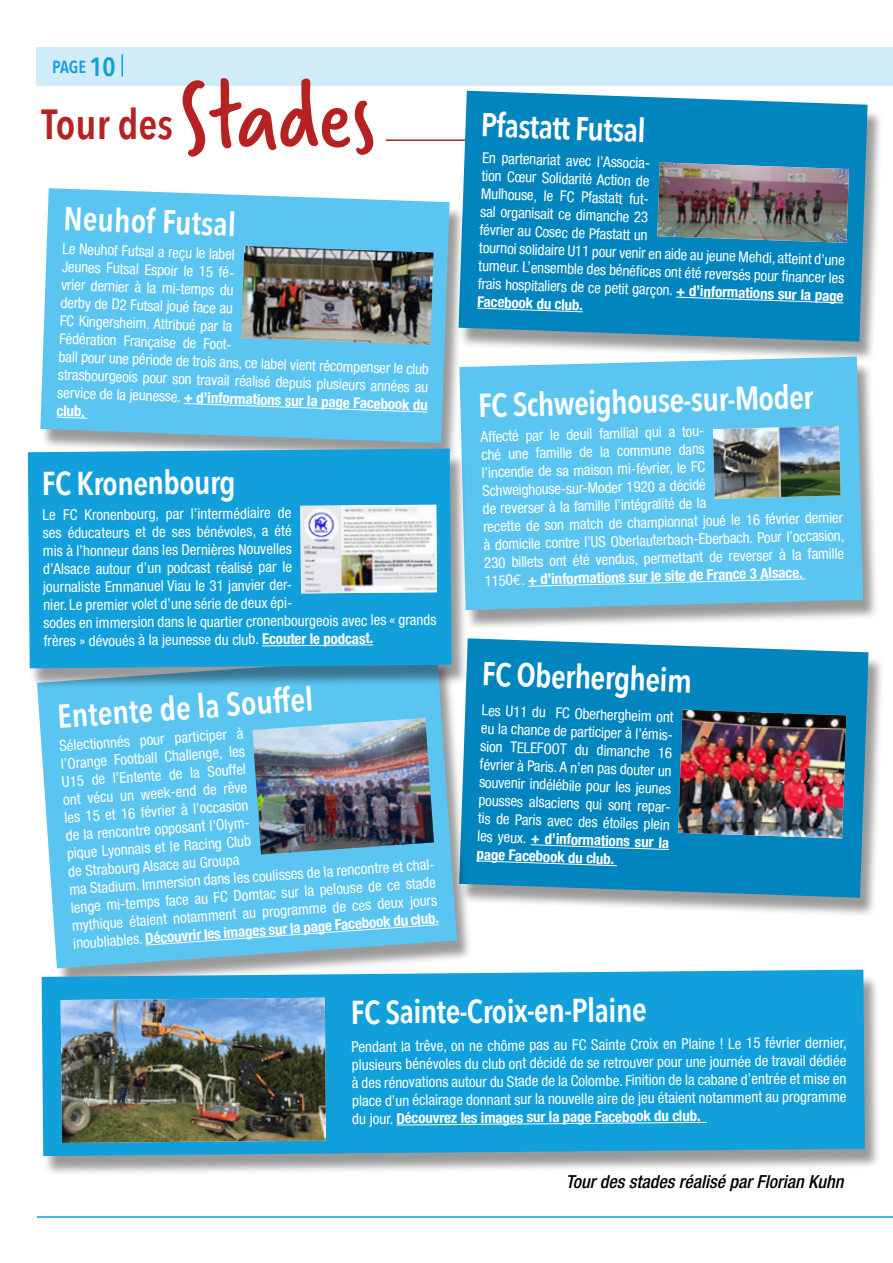
<style>
.page{position:relative;width:893px;height:1263px;background:#fff}
.page>*{position:absolute;margin:0;border:0;box-sizing:border-box;transform-origin:0 0}
.t1{font:100.8px "Verveine";color:#b62122}
.t2{font:600 42px "Avenir Next Condensed";color:#b62122}
.t3{font:600 33px "Avenir Next Condensed";color:#fff}
.t4{font:italic 500 condensed 18px "Helvetica Neue";color:#000}
.t5{font:600 17.55px "Avenir Next Condensed";color:#11a0dc}
.t6{font:condensed 15px/18px "Helvetica Neue";color:#fff}
.s1{font-size:26.25px}
.s2{font-weight:700}
.s3{font-family:"Euro Mono";font-stretch:normal}
</style>
<div class="page">
<hr style="left:37px;top:1216px;width:856px;height:2px;background:#11a0dc">
<div style="left:37px;top:47px;width:856px;height:39px;background:#d0ecf8"></div>
<hr style="left:121px;top:54px;width:2px;height:23px;background:#11a0dc">
<hr style="left:386px;top:139px;width:472px;height:2px;background:#b62122">
<div style="left:459px;top:95px;width:425px;height:267px;background:#000;opacity:.4"></div>
<svg style="left:458px;top:91px;width:410px;height:251px;background:#118bc0"></svg>
<div style="left:459px;top:361px;width:420px;height:270px;background:#000;opacity:.4"></div>
<div style="left:466px;top:357px;width:397px;height:253px;background:#5bc5f2"></div>
<svg style="left:527px;top:578px;width:279px;height:9px;background:#6dcbf3"></svg>
<img style="left:713px;top:426px;width:128px;height:73px">
<div style="left:459px;top:643px;width:425px;height:275px;background:#000;opacity:.4"></div>
<svg style="left:468px;top:638px;width:400px;height:260px;background:#108abf"></svg>
<svg style="left:530px;top:844px;width:140px;height:6px"></svg>
<svg style="left:476px;top:860px;width:142px;height:6px"></svg>
<img style="left:678px;top:710px;width:168px;height:128px">
<div style="left:41px;top:193px;width:425px;height:270px;background:#000;opacity:.4"></div>
<svg style="left:40px;top:188px;width:410px;height:255px;background:#66c6ee"></svg>
<div style="left:37px;top:660px;width:436px;height:328px;background:#000;opacity:.4"></div>
<svg style="left:37px;top:689px;width:420px;height:279px;background:#68c6ed"></svg>
<svg style="left:183px;top:403px;width:245px;height:10px;background:#6bcaf3"></svg>
<svg style="left:56px;top:416px;width:32px;height:3px"></svg>
<svg style="left:145px;top:924px;width:295px;height:22px;background:#63c6f0"></svg>
<img style="left:241px;top:246px;width:192px;height:99px">
<img style="left:252px;top:718px;width:182px;height:136px">
<div style="left:28px;top:453px;width:440px;height:236px;background:#000;opacity:.4"></div>
<div style="left:28px;top:448px;width:424px;height:220px;background:#11a0dc"></div>
<svg style="left:261px;top:644px;width:113px;height:3px"></svg>
<img style="left:300px;top:505px;width:137px;height:88px">
<svg style="left:675px;top:296px;width:169px;height:8px"></svg>
<svg style="left:476px;top:307px;width:107px;height:6px"></svg>
<img style="left:657px;top:162px;width:192px;height:81px">
<div style="left:42px;top:974px;width:839px;height:202px;background:#000;opacity:.4"></div>
<div style="left:42px;top:970px;width:823px;height:186px;background:#11a0dc"></div>
<svg style="left:396px;top:1121px;width:312px;height:5px;background:#40b2e2"></svg>
<img style="left:61px;top:998px;width:265px;height:145px">
<p class="t5" style="left:52px;top:52px;width:65px">PAGE <span class="s1">10</span></p>
<h2 class="t2" style="left:41px;top:88px;width:133px">Tour des</h2>
<h1 class="t1" style="left:178px;top:48px;width:198px">Stades</h1>
<h3 class="t3" style="left:64px;top:190px;width:174px;rotate:2deg">Neuhof Futsal</h3>
<p class="t6" style="left:63px;top:239px;width:372px;rotate:2deg">Le Neuhof Futsal a reçu le label<br>Jeunes Futsal Espoir le 15 fé-<br>vrier dernier à la mi-temps du<br>derby de D2 Futsal joué face au<br>FC Kingersheim. Attribué par la<br>Fédération Française de Foot-<br>ball pour une période de trois ans, ce label vient récompenser le club strasbourgeois pour son travail réalisé depuis plusieurs années au service de la jeunesse. <span class="s2">+ d’informations sur la page Facebook du club.</span></p>
<h3 class="t3" style="left:41px;top:456px;width:195px;rotate:-1deg">FC Kronenbourg</h3>
<p class="t6" style="left:41px;top:507px;width:394px;rotate:-1deg">Le FC Kronenbourg, par l’intermédiaire de<br>ses éducateurs et de ses bénévoles, a été<br>mis à l’honneur dans les Dernières Nouvelles<br>d’Alsace autour d’un podcast réalisé par le<br>journaliste Emmanuel Viau le 31 janvier der-<br>nier. Le premier volet d’une série de deux épi-<br>sodes en immersion dans le quartier cronenbourgeois avec les « grands</p>
<p class="t6" style="left:43px;top:633px;width:331px;rotate:-1deg">frères » dévoués à la jeunesse du club. <span class="s2">Ecouter le podcast.</span></p>
<h3 class="t3" style="left:55px;top:688px;width:258px;rotate:-4deg">Entente de la Souffel</h3>
<p class="t6" style="left:59px;top:737px;width:370px;rotate:-4deg">Sélectionnés pour participer à<br>l’Orange Football Challenge, les<br>U15 de l’Entente de la Souffel<br>ont vécu un week-end de rêve<br>les 15 et 16 février à l’occasion<br>de la rencontre opposant l’Olym-<br>pique Lyonnais et le Racing Club<br>de Strabourg Alsace au Groupa<br>ma Stadium. Immersion dans les coulisses de la rencontre et chal&shy;lenge mi-temps face au FC Domtac sur la pelouse de ce stade mythique étaient notamment au programme de ces deux jours inoubliables. <span class="s2">Découvrir les images sur la page Facebook du club.</span></p>
<h3 class="t3" style="left:482px;top:96px;width:166px;rotate:2deg">Pfastatt Futsal</h3>
<p class="t6" style="left:483px;top:148px;width:368px;rotate:2deg">En partenariat avec l’Associa-<br>tion Cœur Solidarité Action de<br>Mulhouse, le FC Pfastatt fut-<br>sal organisait ce dimanche 23<br>février au Cosec de Pfastatt un<br>tournoi solidaire U11 pour venir en aide au jeune Mehdi, atteint d’une tumeur. L’ensemble des bénéfi ces ont été reversés pour fi nancer les frais hospitaliers de ce petit garçon. <span class="s2">+ d’informations sur la page Facebook du club.</span></p>
<h3 class="t3" style="left:477px;top:378px;width:337px;rotate:-2deg">FC Schweighouse-sur-Moder</h3>
<p class="t6" style="left:479px;top:428px;width:362px;rotate:-2deg">Affecté par le deuil familial qui a tou-<br>ché une famille de la commune dans<br>l’incendie de sa maison mi-février, le FC Schweighouse-sur-Moder 1920 a décidé<br>de reverser à la famille l’intégralité de la<br>recette de son match de championnat joué le 16 février dernier à domicile contre l’US Oberlauterbach-Eberbach. Pour l’occasion, 230 billets ont été vendus, permettant de reverser à la famille 1150<span class="s3">$</span>. <span class="s2">+ d’informations sur le site de France 3 Alsace.</span></p>
<h3 class="t3" style="left:483px;top:645px;width:212px;rotate:2deg">FC Oberhergheim</h3>
<p class="t6" style="left:482px;top:701px;width:196px;rotate:2deg">Les U11 du FC Oberhergheim ont eu la chance de participer à l’émis&shy;sion TELEFOOT du dimanche 16 février à Paris. A n’en pas douter un souvenir indélébile pour les jeunes pousses alsaciens qui sont repar&shy;tis de Paris avec des étoiles plein les yeux. <span class="s2">+ d’informations sur la page Facebook du club.</span></p>
<h3 class="t3" style="left:350px;top:985px;width:297px;rotate:-1deg">FC Sainte-Croix-en-Plaine</h3>
<p class="t6" style="left:351px;top:1040px;width:497px;text-align:justify;rotate:-1deg">Pendant la trêve, on ne chôme pas au FC Sainte Croix en Plaine ! Le 15 février dernier, plusieurs bénévoles du club ont décidé de se retrouver pour une journée de travail dédiée à des rénovations autour du Stade de la Colombe. Finition de la cabane d’entrée et mise en place d’un éclairage donnant sur la nouvelle aire de jeu étaient notamment au programme du jour. <span class="s2">Découvrez les images sur la page Facebook du club.</span></p>
<p class="t4" style="left:566px;top:1171px;width:279px">Tour des stades réalisé par Florian Kuhn</p>
</div>
